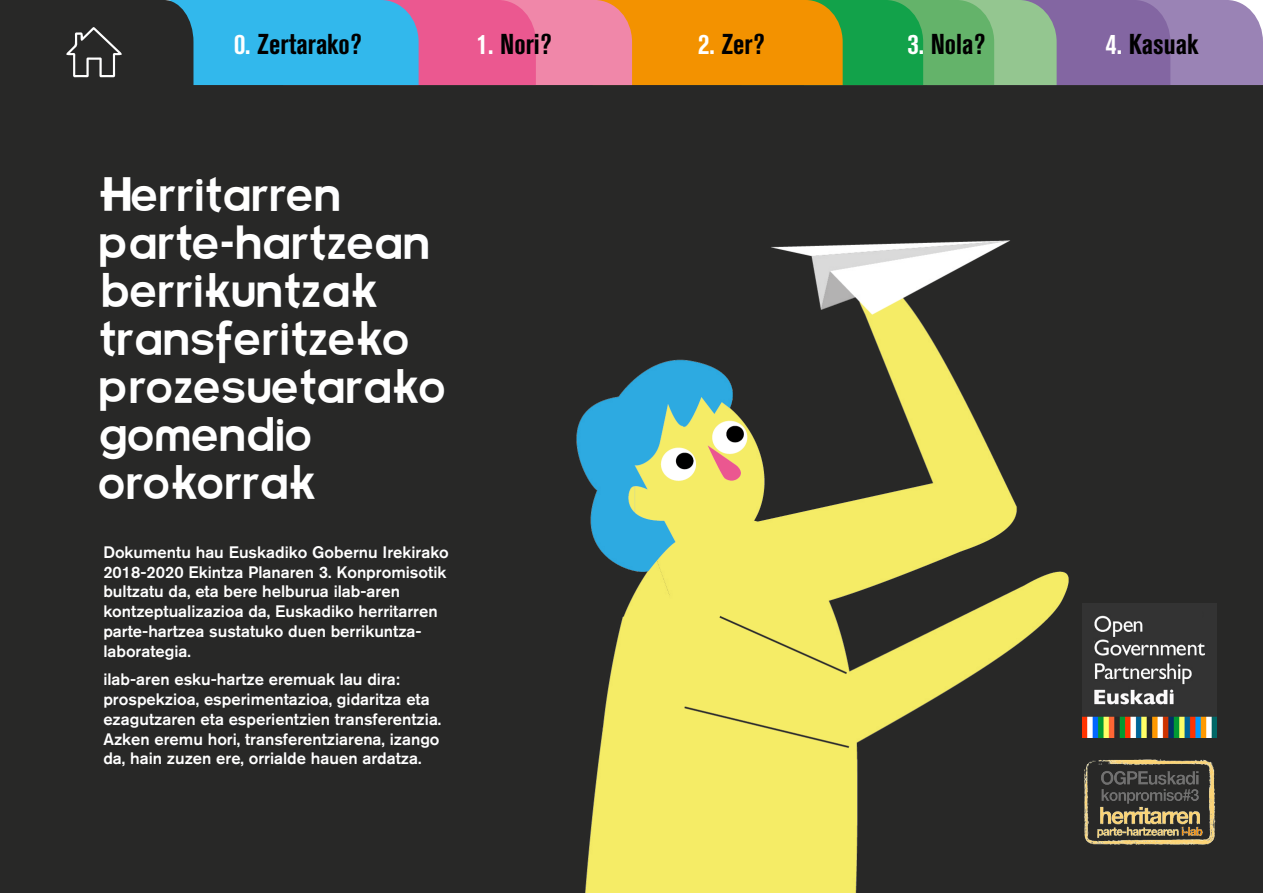
<style>
.page{position:relative;width:1263px;height:893px;background:#fff}
.page>*{position:absolute;margin:0;border:0;box-sizing:border-box;transform-origin:0 0}
.t1{font:40.5px/48px "Futurama Bold Font";color:#fff}
.t2{font:700 condensed 28.5px "Akzidenz Grotesk BQ";color:#000}
.t3{font:500 16.5px/19.8px "Akzidenz Grotesk BQ";color:#fff}
.s1{color:#fff}
</style>
<div class="page">
<div style="left:0;top:75px;width:1263px;height:818px;background:#282827"></div>
<img style="left:576px;top:240px;width:493px;height:653px">
<img style="left:1084px;top:759px;width:132px;height:86px">
<svg style="left:0;top:0;width:1263px;height:86px;background:#858378"></svg>
<img style="left:1082px;top:603px;width:134px;height:134px">
<div style="left:1174px;top:608px;width:28px;height:12px;background:#333"></div>
<h2 class="t2" style="left:234px;top:28px;width:129px"><span class="s1">0.</span> Zertarako?</h2>
<h2 class="t2" style="left:477px;top:28px;width:76px"><span class="s1">1.</span> Nori?</h2>
<h2 class="t2" style="left:698px;top:28px;width:68px"><span class="s1">2.</span> Zer?</h2>
<h2 class="t2" style="left:907px;top:28px;width:79px"><span class="s1">3.</span> Nola?</h2>
<h2 class="t2" style="left:1106px;top:28px;width:94px"><span class="s1">4.</span> Kasuak</h2>
<h1 class="t1" style="left:97px;top:173px;width:349px">Herritarren parte-hartzean berrikuntzak transferitzeko prozesuetarako gomendio orokorrak</h1>
<p class="t3" style="left:103px;top:542px;width:347px">Dokumentu hau Euskadiko Gobernu Irekirako 2018-2020 Ekintza Planaren 3. Konpromisotik bultzatu da, eta bere helburua ilab-aren kontzeptualizazioa da, Euskadiko herritarren parte-hartzea sustatuko duen berrikuntza&shy;laborategia.</p>
<p class="t3" style="left:103px;top:669px;width:340px">ilab-aren esku-hartze eremuak lau dira: prospekzioa, esperimentazioa, gidaritza eta ezagutzaren eta esperientzien transferentzia.<br>Azken eremu hori, transferentziarena, izango da, hain zuzen ere, orrialde hauen ardatza.</p>
</div>
